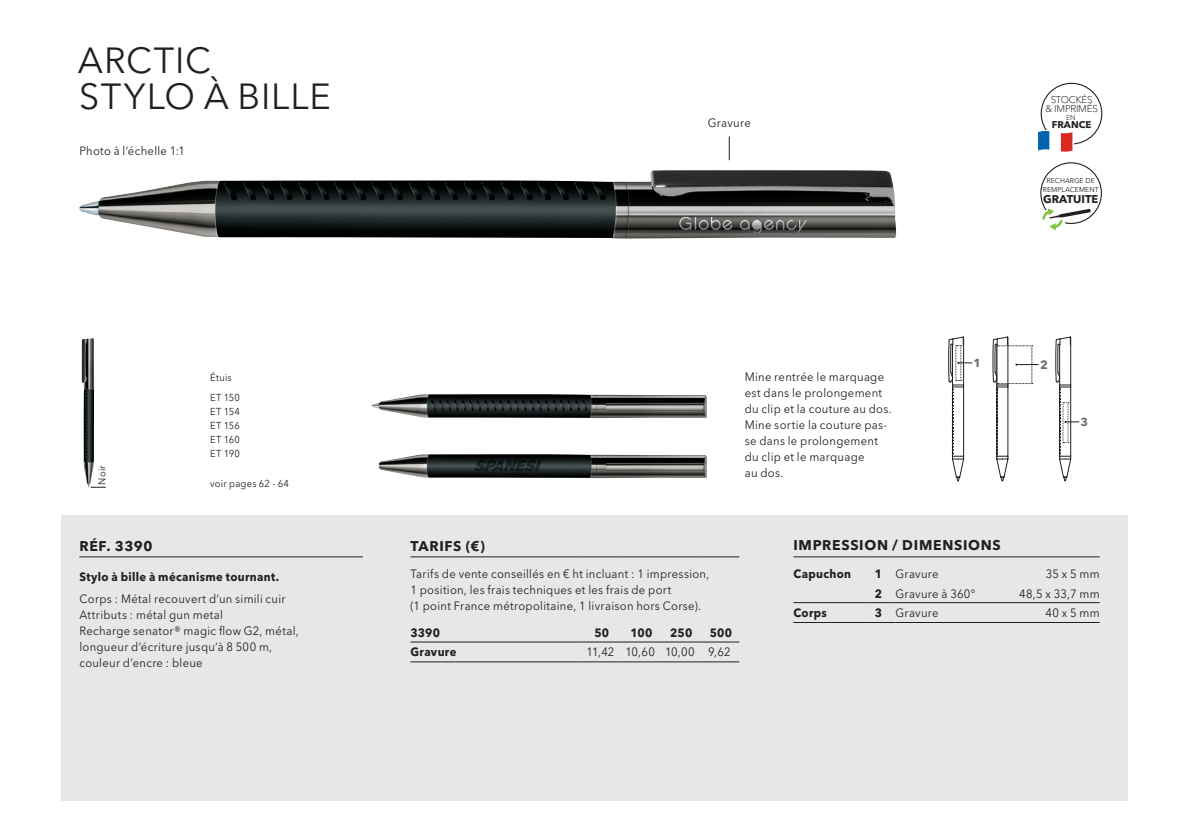
<style>
.page{position:relative;width:1191px;height:840px;background:#fff}
.page>*{position:absolute;margin:0;border:0;box-sizing:border-box;transform-origin:0 0}
.t1{font:36px/36px "Avenir Next W1 G";letter-spacing:.025em;color:#231f20}
.t2{font:700 14px "Avenir Next W1 G";letter-spacing:.05em;color:#231f20}
.t3{font:12px/16px "Avenir Next W1 G";letter-spacing:.025em;color:#231f20;scale:.94 1}
.t4{font:700 12px "Avenir Next W1 G";letter-spacing:.03em;color:#231f20;scale:.94 1}
.t5{font:12px "Avenir Next W1 G";letter-spacing:.005em;color:#231f20;scale:.94 1}
.t6{font:700 12px "Avenir Next W1 G";color:#6c6d70}
.t7{font:700 11.6px "Avenir Next W1 G";color:#6c6d70}
.t8{font:700 11.2px "Avenir Next W1 G";color:#231f20}
.t9{font:10px/14px "Avenir Next W1 G";letter-spacing:.025em;color:#231f20;scale:.94 1}
.t10{font:300 9.8px/9.6px "Avenir Next W1 G";letter-spacing:-.02em;color:#231f20;text-align:center}
.t11{font:700 9.8px "Avenir Next W1 G";color:#231f20}
.t12{font:300 7.2px "Avenir Next W1 G";color:#231f20}
.t13{font:7px/8.4px "Avenir Next W1 G";color:#231f20;text-align:center}
.s1{font-weight:700}
</style>
<div class="page">
<div style="left:61px;top:515px;width:1066px;height:285px;background:#e6e7e9"></div>
<svg style="left:94px;top:486px;width:12px;height:1px"></svg>
<img style="left:82px;top:338px;width:12px;height:149px">
<img style="left:371px;top:394px;width:336px;height:24px">
<img style="left:378px;top:454px;width:329px;height:24px">
<img style="left:79px;top:170px;width:817px;height:68px">
<hr style="left:79px;top:556px;width:284px;height:1px;background:#231f20">
<svg style="left:1040px;top:162px;width:62px;height:68px"></svg>
<svg style="left:1038px;top:83px;width:64px;height:69px"></svg>
<hr style="left:793px;top:556px;width:74px;height:1px;background:#231f20">
<svg style="left:867px;top:556px;width:28px;height:1px"></svg>
<hr style="left:895px;top:556px;width:114px;height:1px;background:#231f20">
<hr style="left:1009px;top:556px;width:90px;height:1px;background:#231f20">
<hr style="left:793px;top:602px;width:74px;height:1px;background:#231f20">
<svg style="left:867px;top:602px;width:28px;height:1px"></svg>
<hr style="left:895px;top:602px;width:114px;height:1px;background:#231f20">
<hr style="left:1009px;top:602px;width:90px;height:1px;background:#231f20">
<hr style="left:793px;top:621px;width:74px;height:1px;background:#231f20">
<hr style="left:895px;top:621px;width:114px;height:1px;background:#231f20">
<hr style="left:1009px;top:621px;width:90px;height:1px;background:#231f20">
<svg style="left:729px;top:136px;width:1px;height:24px"></svg>
<hr style="left:410px;top:556px;width:46px;height:1px;background:#231f20">
<hr style="left:456px;top:556px;width:124px;height:1px;background:#231f20">
<hr style="left:580px;top:556px;width:40px;height:1px;background:#231f20">
<hr style="left:620px;top:556px;width:40px;height:1px;background:#231f20">
<hr style="left:660px;top:556px;width:39px;height:1px;background:#231f20">
<hr style="left:699px;top:556px;width:40px;height:1px;background:#231f20">
<hr style="left:410px;top:641px;width:46px;height:1px;background:#231f20">
<hr style="left:456px;top:641px;width:124px;height:1px;background:#231f20">
<hr style="left:580px;top:641px;width:40px;height:1px;background:#231f20">
<hr style="left:620px;top:641px;width:40px;height:1px;background:#231f20">
<hr style="left:660px;top:641px;width:39px;height:1px;background:#231f20">
<hr style="left:699px;top:641px;width:40px;height:1px;background:#231f20">
<hr style="left:410px;top:661px;width:46px;height:1px;background:#231f20">
<hr style="left:456px;top:661px;width:124px;height:1px;background:#231f20">
<hr style="left:580px;top:661px;width:40px;height:1px;background:#231f20">
<hr style="left:620px;top:661px;width:40px;height:1px;background:#231f20">
<hr style="left:660px;top:661px;width:39px;height:1px;background:#231f20">
<hr style="left:699px;top:661px;width:40px;height:1px;background:#231f20">
<svg style="left:948px;top:336px;width:24px;height:145px"></svg>
<svg style="left:992px;top:336px;width:46px;height:145px"></svg>
<svg style="left:1055px;top:336px;width:24px;height:145px"></svg>
<h1 class="t1" style="left:78px;top:42px;width:255px">ARCTIC<br>STYLO À BILLE</h1>
<p class="t3" style="left:79px;top:143px;width:114px">Photo à l‘échelle 1:1</p>
<p class="t9" style="left:95px;top:484px;width:22px;rotate:-90deg">Noir</p>
<p class="t9" style="left:210px;top:368px;width:33px;line-height:19.6px">Étuis<br>ET 150</p>
<p class="t9" style="left:210px;top:404px;width:33px;text-align:justify">ET 154<br>ET 156<br>ET 160<br>ET 190</p>
<p class="t9" style="left:210px;top:476px;width:85px">voir pages 62 - 64</p>
<p class="t2" style="left:79px;top:537px;width:75px">RÉF. 3390</p>
<p class="t4" style="left:79px;top:569px;width:214px">Stylo à bille à mécanisme tournant.</p>
<p class="t3" style="left:79px;top:590px;width:235px">Corps : Métal recouvert d‘un simili cuir Attributs : métal gun metal<br>Recharge senator® magic flow G2, métal, longueur d‘écriture jusqu‘à 8 500 m, couleur d’encre : bleue</p>
<p class="t3" style="left:707px;top:115px;width:47px">Gravure</p>
<p class="t3" style="left:745px;top:368px;width:158px">Mine rentrée le marquage est dans le prolongement du clip et la couture au dos.<br>Mine sortie la couture pas&shy;se dans le prolongement du clip et le marquage<br>au dos.</p>
<p class="t10" style="left:1045px;top:95px;width:54px">STOCKÉS<br>&amp; IMPRIMÉS</p>
<p class="t12" style="left:1066px;top:113px;width:11px">EN</p>
<p class="t11" style="left:1051px;top:118px;width:41px">FRANCE</p>
<p class="t13" style="left:1043px;top:176px;width:57px">RECHARGE DE<br>REMPLACEMENT</p>
<p class="t8" style="left:1043px;top:192px;width:57px">GRATUITE</p>
<p class="t7" style="left:973px;top:355px;width:9px">1</p>
<p class="t6" style="left:1040px;top:357px;width:9px">2</p>
<p class="t7" style="left:1080px;top:414px;width:9px">3</p>
<p class="t2" style="left:410px;top:537px;width:76px">TARIFS (€)</p>
<p class="t3" style="left:410px;top:565px;width:319px">Tarifs de vente conseillés en € ht incluant : 1 impression,<br>1 position, les frais techniques et les frais de port<br>(1 point France métropolitaine, 1 livraison hors Corse).</p>
<p class="t4" style="left:410px;top:624px;width:33px">3390</p>
<p class="t4" style="left:594px;top:624px;width:17px">50</p>
<p class="t4" style="left:630px;top:624px;width:25px">100</p>
<p class="t4" style="left:670px;top:624px;width:25px">250</p>
<p class="t4" style="left:709px;top:624px;width:25px">500</p>
<p class="t4" style="left:410px;top:644px;width:50px">Gravure</p>
<p class="t5" style="left:586px;top:644px;width:155px">11,42 10,60 10,00 9,62</p>
<p class="t2" style="left:793px;top:536px;width:209px">IMPRESSION / DIMENSIONS</p>
<p class="t4" style="left:793px;top:565px;width:63px">Capuchon</p>
<p class="t3" style="left:875px;top:565px;width:69px"><span class="s1">1</span> Gravure</p>
<p class="t3" style="left:1045px;top:565px;width:59px">35 x 5 mm</p>
<p class="t3" style="left:875px;top:585px;width:108px"><span class="s1">2</span> Gravure à 360°</p>
<p class="t3" style="left:1019px;top:585px;width:87px">48,5 x 33,7 mm</p>
<p class="t4" style="left:793px;top:605px;width:37px">Corps</p>
<p class="t3" style="left:875px;top:605px;width:69px"><span class="s1">3</span> Gravure</p>
<p class="t3" style="left:1045px;top:605px;width:59px">40 x 5 mm</p>
</div>
